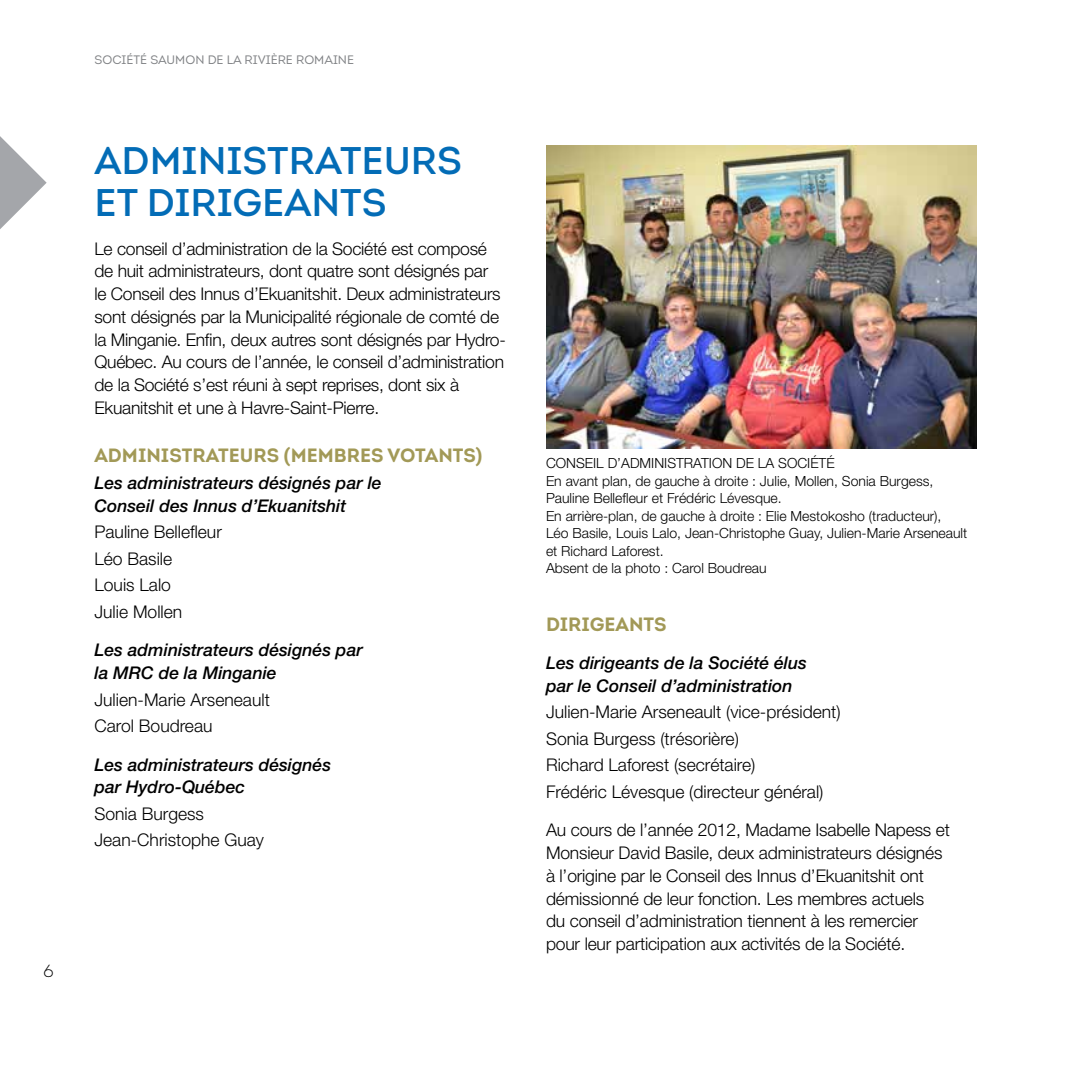
<style>
.page{position:relative;width:1071px;height:1071px;background:#fff}
.page>*{position:absolute;margin:0;border:0;box-sizing:border-box;transform-origin:0 0}
.t1{font:38.5px/42px "Intro";color:#036cb6}
.t2{font:700 19.25px "Intro";color:#a29957}
.t3{font:300 17.5px/22.8px "Helvetica Neue";letter-spacing:-.01em;color:#000}
.t4{font:italic 500 17.5px/22.8px "Helvetica Neue";color:#000}
.t5{font:300 17.5px "Intro";color:#000}
.t6{font:300 14px/17.5px "Helvetica Neue";color:#000}
.t7{font:12.25px "Intro";color:#808285}
</style>
<div class="page">
<img style="left:546px;top:145px;width:430px;height:304px">
<svg style="left:0;top:136px;width:47px;height:93px"></svg>
<p class="t5" style="left:43px;top:960px;width:12px">6</p>
<p class="t7" style="left:94px;top:53px;width:261px">SOCIÉTÉ SAUMON DE LA RIVIÈRE ROMAINE</p>
<h1 class="t1" style="left:94px;top:140px;width:369px">ADMINISTRATEURS<br>ET DIRIGEANTS</h1>
<p class="t3" style="left:94px;top:237px;width:413px">Le conseil d’administration de la Société est composé de huit administrateurs, dont quatre sont désignés par<br>le Conseil des Innus d’Ekuanitshit. Deux administrateurs sont désignés par la Municipalité régionale de comté de la Minganie. Enfin, deux autres sont désignés par Hydro-Québec. Au cours de l’année, le conseil d’administration de la Société s’est réuni à sept reprises, dont six à Ekuanitshit et une à Havre-Saint-Pierre.</p>
<p class="t2" style="left:94px;top:443px;width:389px">ADMINISTRATEURS (MEMBRES VOTANTS)</p>
<p class="t4" style="left:94px;top:471px;width:289px">Les administrateurs désignés par le<br>Conseil des Innus d’Ekuanitshit</p>
<p class="t3" style="left:94px;top:518px;width:129px;line-height:26.6px">Pauline Bellefleur<br>Léo Basile<br>Louis Lalo<br>Julie Mollen</p>
<p class="t4" style="left:94px;top:639px;width:270px">Les administrateurs désignés par la MRC de la Minganie</p>
<p class="t3" style="left:94px;top:686px;width:177px;line-height:26.6px">Julien-Marie Arseneault<br>Carol Boudreau</p>
<p class="t4" style="left:94px;top:753px;width:238px">Les administrateurs désignés par Hydro-Québec</p>
<p class="t3" style="left:94px;top:800px;width:171px;line-height:26.6px">Sonia Burgess<br>Jean‑Christophe Guay</p>
<p class="t6" style="left:546px;top:454px;width:423px;text-indent:130px">tration de la Soci été<br>En avant plan, de gauche à droite : Julie, Mollen, Sonia Burgess, Pauline Bellefleur et Frédéric Lévesque.<br>En arrière-plan, de gauche à droite : Elie Mestokosho (traducteur), Léo Basile, Louis Lalo, Jean-Christophe Guay, Julien-Marie Arseneault et Richard Laforest.<br>Absent de la photo : Carol Boudreau</p>
<p class="t6" style="left:546px;top:454px;width:29px">Conseil</p>
<p class="t6" style="left:608px;top:454px;width:23px">d’adminis</p>
<p class="t2" style="left:546px;top:612px;width:122px">DIRIGEANTS</p>
<p class="t4" style="left:546px;top:651px;width:262px">Les dirigeants de la Société élus par le Conseil d’administration</p>
<p class="t3" style="left:546px;top:698px;width:296px;line-height:26.6px">Julien-Marie Arseneault (vice-président)<br>Sonia Burgess (trésorière)<br>Richard Laforest (secrétaire)<br>Frédéric Lévesque (directeur général)</p>
<p class="t3" style="left:546px;top:818px;width:405px">Au cours de l’année 2012, Madame Isabelle Napess et Monsieur David Basile, deux administrateurs désignés à l’origine par le Conseil des Innus d’Ekuanitshit ont démissionné de leur fonction. Les membres actuels<br>du conseil d’administration tiennent à les remercier pour leur participation aux activités de la Société.</p>
</div>
